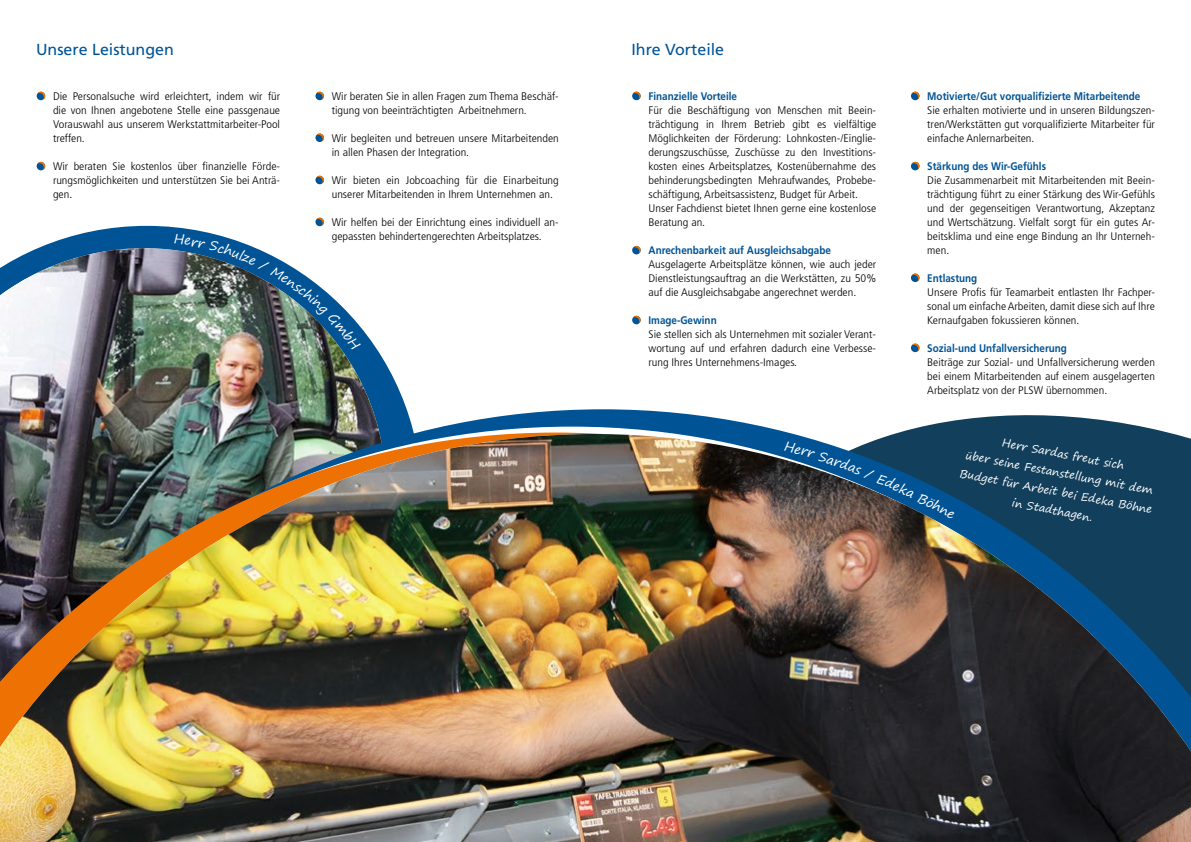
<style>
.page{position:relative;width:1191px;height:842px;background:#fff}
.page>*{position:absolute;margin:0;border:0;box-sizing:border-box;transform-origin:0 0}
.t1{font:16px "Frutiger LT Pro";color:#005496}
.t2{font:300 condensed 11px/14px "Frutiger LT Pro";color:#000;text-align:justify;scale:1.1 1}
.t3{font:700 11px "Frutiger LT Pro";color:#005496;scale:.9 1}
.t4{font:11px/19px "Segoe Print";color:#fff;text-align:center}
</style>
<div class="page">
<svg style="left:38px;top:226px;width:369px;height:183px"></svg>
<img style="left:0;top:248px;width:386px;height:161px">
<img style="left:0;top:409px;width:1143px;height:18px">
<img style="left:0;top:434px;width:1191px;height:408px">
<svg style="left:633px;top:92px;width:7px;height:7px"></svg>
<svg style="left:633px;top:246px;width:7px;height:8px"></svg>
<svg style="left:633px;top:316px;width:7px;height:8px"></svg>
<svg style="left:911px;top:92px;width:8px;height:7px"></svg>
<svg style="left:911px;top:162px;width:8px;height:8px"></svg>
<svg style="left:911px;top:274px;width:8px;height:7px"></svg>
<svg style="left:911px;top:344px;width:8px;height:7px"></svg>
<svg style="left:37px;top:92px;width:8px;height:7px"></svg>
<svg style="left:316px;top:176px;width:8px;height:8px"></svg>
<svg style="left:316px;top:92px;width:8px;height:7px"></svg>
<svg style="left:316px;top:134px;width:8px;height:7px"></svg>
<svg style="left:37px;top:162px;width:8px;height:8px"></svg>
<svg style="left:316px;top:218px;width:8px;height:7px"></svg>
<img style="left:174px;top:234px;width:187px;height:116px">
<svg style="left:784px;top:441px;width:171px;height:79px;background:#2a4e6b"></svg>
<h1 class="t1" style="left:36px;top:40px;width:139px">Unsere Leistungen</h1>
<p class="t2" style="left:53px;top:89px;width:208px">Die Personalsuche wird erleichtert, indem wir für die von Ihnen angebotene Stelle eine passgenaue Vorauswahl aus unserem Werkstattmitarbeiter-Pool treffen.</p>
<p class="t2" style="left:53px;top:159px;width:208px">Wir beraten Sie kostenlos über finanzielle Förde&shy;rungsmöglichkeiten und unterstützen Sie bei Anträ&shy;gen.</p>
<p class="t2" style="left:332px;top:89px;width:208px">Wir beraten Sie in allen Fragen zum Thema Beschäf&shy;tigung von beeinträchtigten Arbeitnehmern.</p>
<p class="t2" style="left:332px;top:131px;width:208px">Wir begleiten und betreuen unsere Mitarbeitenden in allen Phasen der Integration.</p>
<p class="t2" style="left:332px;top:173px;width:208px">Wir bieten ein Jobcoaching für die Einarbeitung unserer Mitarbeitenden in Ihrem Unternehmen an.</p>
<p class="t2" style="left:332px;top:215px;width:208px">Wir helfen bei der Einrichtung eines individuell an&shy;gepassten behindertengerechten Arbeitsplatzes.</p>
<h1 class="t1" style="left:631px;top:40px;width:94px">Ihre Vorteile</h1>
<p class="t3" style="left:648px;top:90px;width:100px">Finanzielle Vorteile</p>
<p class="t2" style="left:648px;top:103px;width:208px;text-align:left">Für die Beschäftigung von Menschen mit Beein&shy;trächtigung in Ihrem Betrieb gibt es vielfältige Möglichkeiten der Förderung: Lohnkosten-/Einglie&shy;derungszuschüsse, Zuschüsse zu den Investitions&shy;kosten eines Arbeitsplatzes, Kostenübernahme des behinderungsbedingten Mehraufwandes, Probebe&shy;schäftigung, Arbeitsassistenz, Budget für Arbeit.<br>Unser Fachdienst bietet Ihnen gerne eine kostenlose Beratung an.</p>
<p class="t3" style="left:648px;top:244px;width:204px">Anrechenbarkeit auf Ausgleichsabgabe</p>
<p class="t2" style="left:648px;top:257px;width:208px">Ausgelagerte Arbeitsplätze können, wie auch jeder Dienstleistungsauftrag an die Werkstätten, zu 50% auf die Ausgleichsabgabe angerechnet werden.</p>
<p class="t3" style="left:648px;top:314px;width:77px">Image-Gewinn</p>
<p class="t2" style="left:648px;top:327px;width:208px">Sie stellen sich als Unternehmen mit sozialer Verant&shy;wortung auf und erfahren dadurch eine Verbesse&shy;rung Ihres Unternehmens-Images.</p>
<p class="t3" style="left:927px;top:90px;width:238px">Motivierte/Gut vorqualifizierte Mitarbeitende</p>
<p class="t2" style="left:927px;top:103px;width:208px">Sie erhalten motivierte und in unseren Bildungszen&shy;tren/Werkstätten gut vorqualifizierte Mitarbeiter für einfache Anlernarbeiten.</p>
<p class="t3" style="left:927px;top:160px;width:134px">Stärkung des Wir-Gefühls</p>
<p class="t2" style="left:927px;top:173px;width:208px">Die Zusammenarbeit mit Mitarbeitenden mit Beein&shy;trächtigung führt zu einer Stärkung des Wir-Gefühls und der gegenseitigen Verantwortung, Akzeptanz und Wertschätzung. Vielfalt sorgt für ein gutes Ar&shy;beitsklima und eine enge Bindung an Ihr Unterneh&shy;men.</p>
<p class="t3" style="left:927px;top:272px;width:57px">Entlastung</p>
<p class="t2" style="left:927px;top:285px;width:208px">Unsere Profis für Teamarbeit entlasten Ihr Fachper&shy;sonal um einfache Arbeiten, damit diese sich auf Ihre Kernaufgaben fokussieren können.</p>
<p class="t3" style="left:927px;top:342px;width:157px">Sozial-und Unfallversicherung</p>
<p class="t2" style="left:927px;top:355px;width:208px">Beiträge zur Sozial- und Unfallversicherung werden bei einem Mitarbeitenden auf einem ausgelagerten Arbeitsplatz von der PLSW übernommen.</p>
<p class="t4" style="left:969px;top:426px;width:197px;rotate:11deg">Herr Sardas freut sich<br>über seine Festanstellung mit dem<br>Budget für Arbeit bei Edeka Böhne in Stadthagen.</p>
</div>
